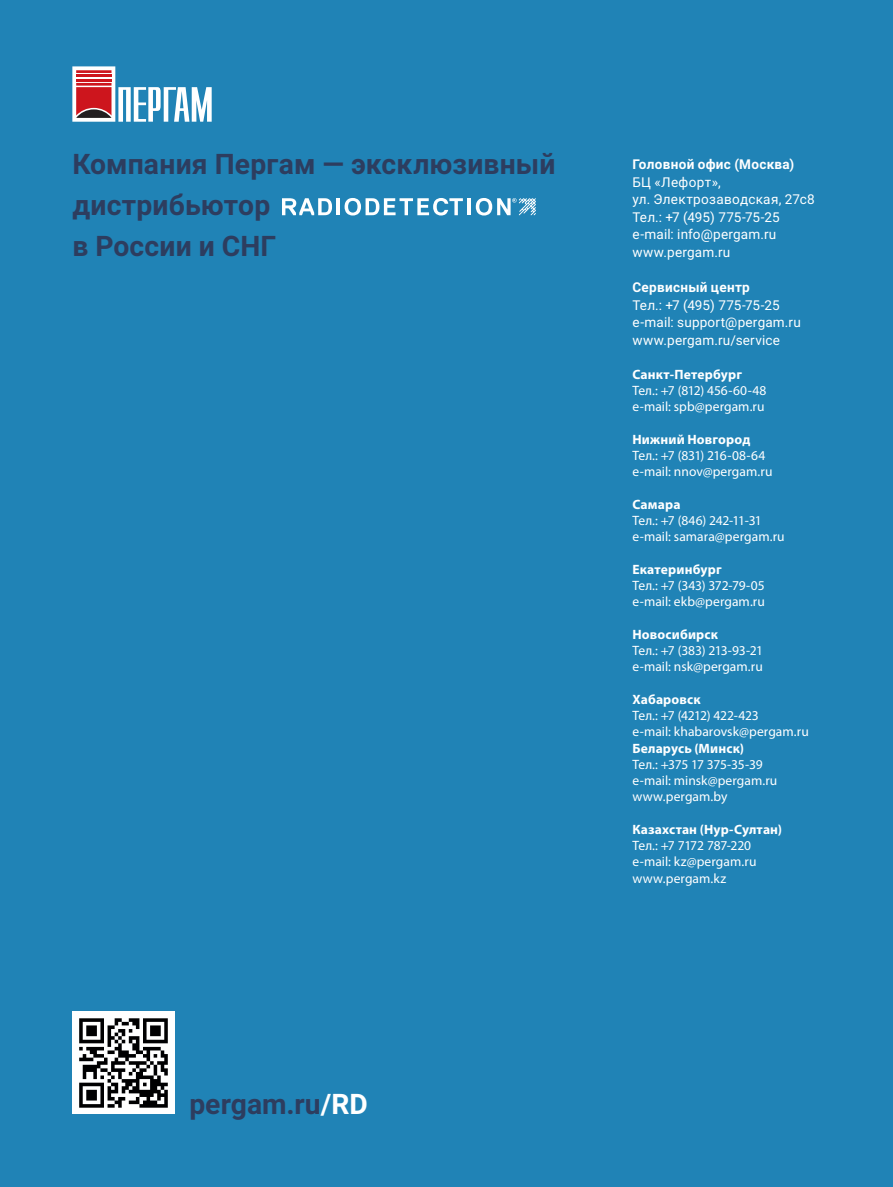
<style>
.page{position:relative;width:893px;height:1187px;background:#fff}
.page>*{position:absolute;margin:0;border:0;box-sizing:border-box;transform-origin:0 0}
.t1{font:700 28.2px/40.7px "Roboto";letter-spacing:.005em;color:#2d3d5f}
.t2{font:13.5px/16.2px "Myriad Pro";color:#fff}
.t3{font:13.5px/17.5px "Roboto";letter-spacing:.015em;color:#fff}
.t4{font:700 13.5px "Myriad Pro";letter-spacing:.01em;color:#fff}
.t5{font:700 13.5px "Roboto";letter-spacing:.02em;color:#fff}
.s1{color:#fff}
</style>
<div class="page">
<div style="left:0;top:0;width:893px;height:1186px;background:#2083b6"></div>
<hr style="left:336px;top:198px;width:4px;height:17px;background:#fff">
<svg style="left:282px;top:198px;width:50px;height:17px"></svg>
<hr style="left:468px;top:198px;width:3px;height:17px;background:#fff">
<svg style="left:345px;top:198px;width:118px;height:17px"></svg>
<svg style="left:476px;top:198px;width:60px;height:17px"></svg>
<svg style="left:72px;top:66px;width:140px;height:56px"></svg>
<img style="left:72px;top:1011px;width:102px;height:102px">
<h1 class="t1" style="left:72px;top:143px;width:484px">Компания Пергам — эксклюзивный дистрибьютор<br>в России и СНГ</h1>
<p class="t5" style="left:632px;top:155px;width:163px">Головной офис (Москва)</p>
<p class="t3" style="left:632px;top:172px;width:184px">БЦ «Лефорт»,<br>ул. Электрозаводская, 27с8<br>Тел.: +7 (495) 775-75-25 e-mail: info@pergam.ru www.pergam.ru</p>
<p class="t5" style="left:632px;top:278px;width:119px">Сервисный центр</p>
<p class="t3" style="left:632px;top:295px;width:170px">Тел.: +7 (495) 775-75-25 e-mail: support@pergam.ru www.pergam.ru/service</p>
<p class="t4" style="left:632px;top:365px;width:111px">Санкт-Петербург</p>
<p class="t2" style="left:632px;top:382px;width:136px">Тел.: +7 (812) 456-60-48 e-mail: spb@pergam.ru</p>
<p class="t4" style="left:632px;top:430px;width:119px">Нижний Новгород</p>
<p class="t2" style="left:632px;top:447px;width:141px">Тел.: +7 (831) 216-08-64 e-mail: nnov@pergam.ru</p>
<p class="t4" style="left:632px;top:495px;width:49px">Самара</p>
<p class="t2" style="left:632px;top:512px;width:154px">Тел.: +7 (846) 242-11-31 e-mail: samara@pergam.ru</p>
<p class="t4" style="left:632px;top:560px;width:91px">Екатеринбург</p>
<p class="t2" style="left:632px;top:577px;width:134px">Тел.: +7 (343) 372-79-05 e-mail: ekb@pergam.ru</p>
<p class="t4" style="left:632px;top:625px;width:87px">Новосибирск</p>
<p class="t2" style="left:632px;top:642px;width:132px">Тел.: +7 (383) 213-93-21 e-mail: nsk@pergam.ru</p>
<p class="t4" style="left:632px;top:690px;width:70px">Хабаровск</p>
<p class="t2" style="left:632px;top:707px;width:178px">Тел.: +7 (4212) 422-423<br>e-mail: khabarovsk@pergam.ru</p>
<p class="t4" style="left:632px;top:739px;width:113px">Беларусь (Минск)</p>
<p class="t2" style="left:632px;top:756px;width:146px">Тел.: +375 17 375-35-39 e-mail: minsk@pergam.ru www.pergam.by</p>
<p class="t4" style="left:632px;top:820px;width:151px">Казахстан (Нур-Султан)</p>
<p class="t2" style="left:632px;top:837px;width:125px">Тел.: +7 7172 787-220 e-mail: kz@pergam.ru www.pergam.kz</p>
<h1 class="t1" style="left:189px;top:1082px;width:180px">pergam.ru<span class="s1">/RD</span></h1>
</div>
